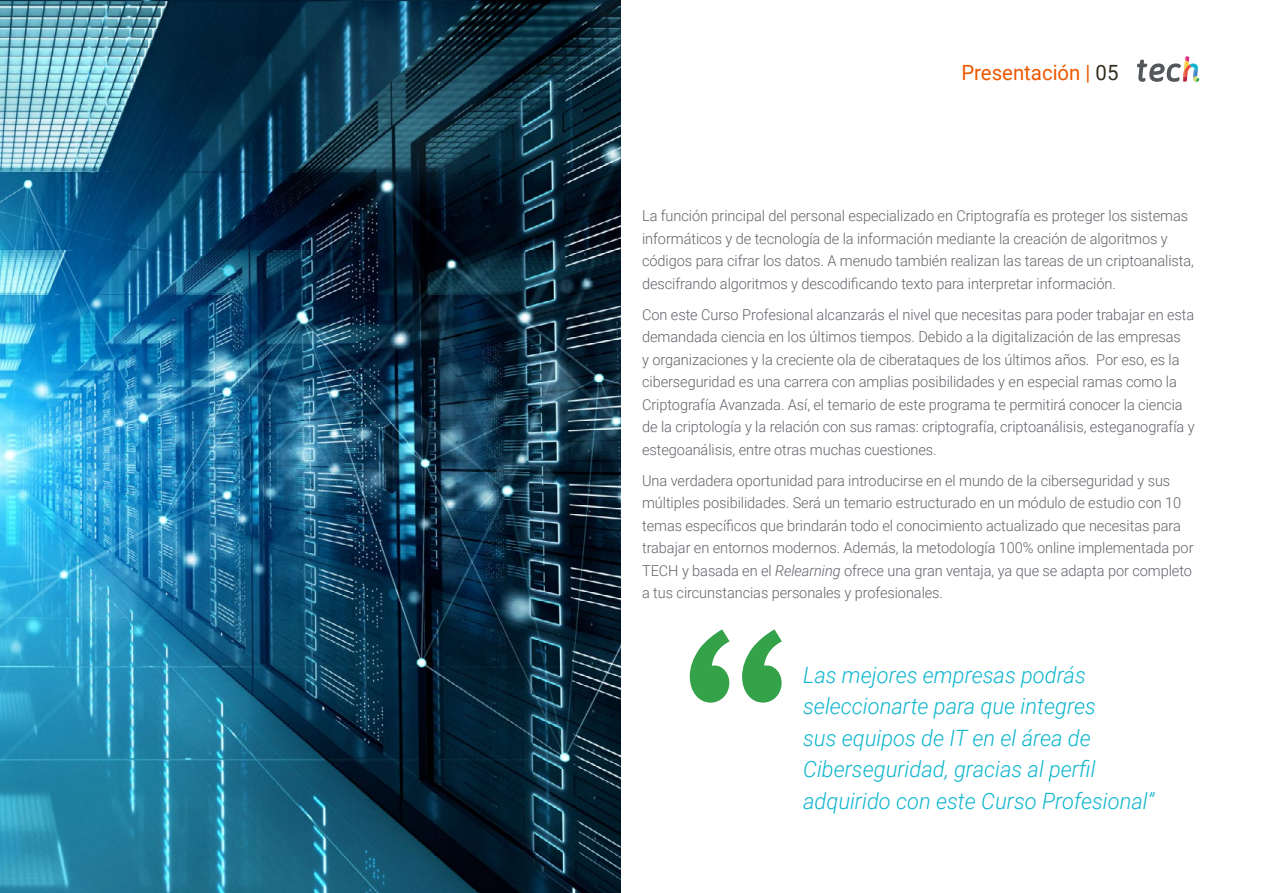
<style>
.page{position:relative;width:1263px;height:893px;background:#fff}
.page>*{position:absolute;margin:0;border:0;box-sizing:border-box;transform-origin:0 0}
.t1{font:italic 300 22.5px/31.5px "Roboto";color:#0fb6cf}
.t2{font:21px "Roboto";color:#ec5800}
.t3{font:300 15px/22.5px "Roboto";letter-spacing:-.005em;color:#61646a}
.s1{color:#312e20}
.s2{font-style:italic}
</style>
<div class="page">
<svg style="left:690px;top:629px;width:92px;height:74px"></svg>
<img style="left:0;top:0;width:621px;height:893px">
<svg style="left:1137px;top:56px;width:62px;height:26px"></svg>
<h2 class="t2" style="left:961px;top:57px;width:159px">Presentación | <span class="s1">05</span></h2>
<p class="t3" style="left:642px;top:204px;width:553px">La función principal del personal especializado en Criptografía es proteger los sistemas informáticos y de tecnología de la información mediante la creación de algoritmos y códigos para cifrar los datos. A menudo también realizan las tareas de un criptoanalista, descifrando algoritmos y descodificando texto para interpretar información.</p>
<p class="t3" style="left:642px;top:303px;width:554px">Con este Curso Profesional alcanzarás el nivel que necesitas para poder trabajar en esta demandada ciencia en los últimos tiempos. Debido a la digitalización de las empresas<br>y organizaciones y la creciente ola de ciberataques de los últimos años. Por eso, es la ciberseguridad es una carrera con amplias posibilidades y en especial ramas como la Criptografía Avanzada. Así, el temario de este programa te permitirá conocer la ciencia de la criptología y la relación con sus ramas: criptografía, criptoanálisis, esteganografía y estegoanálisis, entre otras muchas cuestiones.</p>
<p class="t3" style="left:642px;top:469px;width:553px">Una verdadera oportunidad para introducirse en el mundo de la ciberseguridad y sus múltiples posibilidades. Será un temario estructurado en un módulo de estudio con 10 temas específicos que brindarán todo el conocimiento actualizado que necesitas para trabajar en entornos modernos. Además, la metodología 100% online implementada por TECH y basada en el <span class="s2">Relearning</span> ofrece una gran ventaja, ya que se adapta por completo a tus circunstancias personales y profesionales.</p>
<h1 class="t1" style="left:803px;top:658px;width:353px">Las mejores empresas podrás seleccionarte para que integres<br>sus equipos de IT en el área de<br>Ciberseguridad, gracias al perfil adquirido con este Curso Profesional”</h1>
</div>
